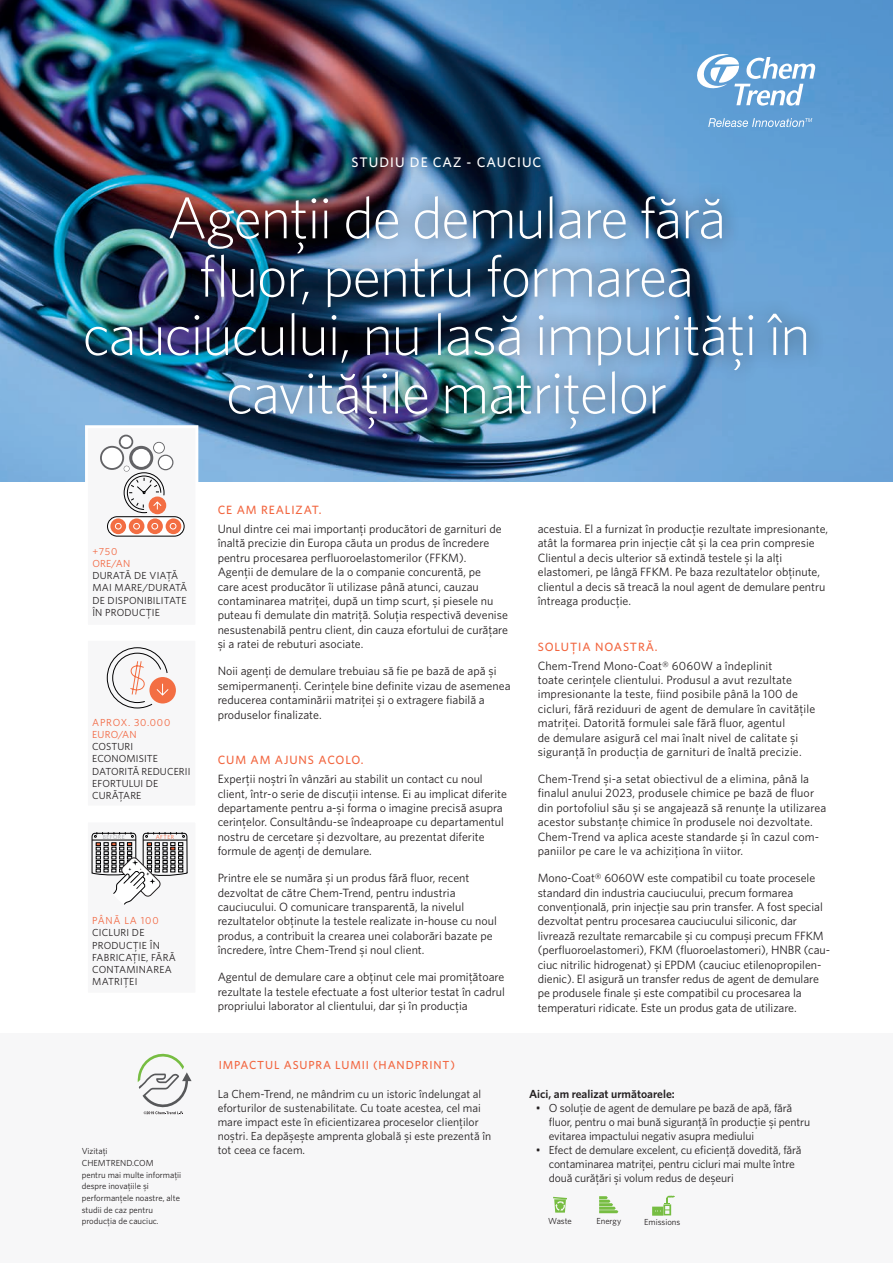
<style>
.page{position:relative;width:893px;height:1263px;background:#fff}
.page>*{position:absolute;margin:0;border:0;box-sizing:border-box;transform-origin:0 0}
.t1{font:300 58.95px/58.3px "Whitney";letter-spacing:-.025em;color:#fff;text-align:center}
.t2{font:500 13.95px "Whitney";letter-spacing:.075em;color:#fff}
.t3{font:12px/14.4px "Whitney";color:#231f20}
.t4{font:500 12px "Whitney";letter-spacing:.075em;color:#f26640}
.t5{font:11.7px/14px "Whitney";letter-spacing:-.01em;color:#231f20}
.t6{font:500 11.7px "Whitney";letter-spacing:.075em;color:#f26640}
.t7{font:600 11.7px "Whitney";color:#231f20}
.t8{font:10.2px/12.3px "Whitney";letter-spacing:.02em;color:#231f20}
.t9{font:10.2px/12.3px "Whitney";letter-spacing:.07em;color:#f26640}
.t10{font:8.7px/11.7px "Whitney";color:#231f20}
.t11{font:5.85px "Whitney";letter-spacing:.075em;color:#a8a9ad}
.t12{font:5.85px "Whitney";letter-spacing:.075em;color:#f26640}
</style>
<div class="page">
<img style="left:0;top:0;width:893px;height:481px">
<svg style="left:708px;top:118px;width:104px;height:9px"></svg>
<svg style="left:695px;top:53px;width:121px;height:53px"></svg>
<div style="left:85px;top:425px;width:113px;height:203px;background:#f7f7f8"></div>
<div style="left:0;top:1033px;width:893px;height:230px;background:#f7f7f8"></div>
<div style="left:85px;top:638px;width:113px;height:170px;background:#f7f7f8"></div>
<div style="left:85px;top:819px;width:113px;height:177px;background:#f7f7f8"></div>
<svg style="left:92px;top:832px;width:96px;height:72px"></svg>
<div style="left:149px;top:677px;width:27px;height:26px;background:#f36e43;border-radius:50%"></div>
<svg style="left:107px;top:647px;width:62px;height:61px"></svg>
<svg style="left:108px;top:517px;width:76px;height:19px"></svg>
<div style="left:107px;top:516px;width:77px;height:20px;border:1px solid #000001;border-radius:10px"></div>
<div style="left:166px;top:518px;width:15px;height:16px;background:#f36e43;border-radius:50%"></div>
<svg style="left:147px;top:518px;width:16px;height:16px"></svg>
<div style="left:129px;top:518px;width:15px;height:16px;background:#f36e43;border-radius:50%"></div>
<svg style="left:110px;top:518px;width:16px;height:16px"></svg>
<svg style="left:115px;top:523px;width:62px;height:7px"></svg>
<svg style="left:100px;top:446px;width:24px;height:24px"></svg>
<div style="left:102px;top:448px;width:20px;height:20px;background:#fff;border-radius:50%"></div>
<svg style="left:129px;top:446px;width:24px;height:24px"></svg>
<div style="left:132px;top:449px;width:18px;height:18px;background:#fff;border-radius:50%"></div>
<svg style="left:119px;top:435px;width:14px;height:14px"></svg>
<div style="left:121px;top:436px;width:11px;height:11px;background:#fff;border-radius:50%"></div>
<svg style="left:158px;top:455px;width:15px;height:15px"></svg>
<div style="left:159px;top:456px;width:13px;height:13px;background:#fff;border-radius:50%"></div>
<svg style="left:153px;top:442px;width:12px;height:12px"></svg>
<div style="left:154px;top:443px;width:10px;height:10px;background:#fff;border-radius:50%"></div>
<div style="left:149px;top:496px;width:17px;height:18px;background:#f36e43;border-radius:50%"></div>
<svg style="left:123px;top:466px;width:42px;height:47px"></svg>
<div style="left:68px;top:179px;width:756px;height:265px;background:#231f20;opacity:.75"></div>
<div style="left:336px;top:139px;width:220px;height:45px;background:#231f20;opacity:.75"></div>
<svg style="left:138px;top:1053px;width:54px;height:62px"></svg>
<svg style="left:553px;top:1197px;width:14px;height:15px"></svg>
<svg style="left:599px;top:1196px;width:19px;height:17px"></svg>
<svg style="left:652px;top:1195px;width:23px;height:21px"></svg>
<p class="t2" style="left:352px;top:153px;width:191px">STUDIU DE CAZ - CAUCIUC</p>
<h1 class="t1" style="left:82px;top:187px;width:730px">Agenții de demulare fără<br>fluor, pentru formarea cauciucului, nu lasă impurități în cavitățile matrițelor</h1>
<p class="t9" style="left:92px;top:545px;width:39px">+750<br>ORE/AN</p>
<p class="t8" style="left:92px;top:569px;width:96px">DURATĂ DE VIAȚĂ<br>MAI MARE/DURATĂ<br>DE DISPONIBILITATE<br>ÎN PRODUCȚIE</p>
<p class="t9" style="left:92px;top:716px;width:80px">APROX. 30.000<br>EURO/AN</p>
<p class="t8" style="left:92px;top:740px;width:100px">COSTURI<br>ECONOMISITE<br>DATORITĂ REDUCERII<br>EFORTULUI DE<br>CURĂȚARE</p>
<p class="t11" style="left:103px;top:833px;width:23px">BEFORE</p>
<p class="t12" style="left:156px;top:833px;width:20px">AFTER</p>
<p class="t9" style="left:92px;top:914px;width:68px">PÂNĂ LA 100</p>
<p class="t8" style="left:92px;top:926px;width:85px">CICLURI DE<br>PRODUCȚIE ÎN<br>FABRICAȚIE, FĂRĂ<br>CONTAMINAREA<br>MATRIȚEI</p>
<p class="t10" style="left:82px;top:1145px;width:101px">Vizitați<br>CHEMTREND.COM<br>pentru mai multe informații despre inovațiile și performanțele noastre, alte studii de caz pentru producția de cauciuc.</p>
<p class="t4" style="left:218px;top:502px;width:105px">CE AM REALIZAT.</p>
<p class="t3" style="left:218px;top:521px;width:292px">Unul dintre cei mai importanți producători de garnituri de înaltă precizie din Europa căuta un produs de încredere pentru procesarea perfluoroelastomerilor (FFKM).<br>Agenții de demulare de la o companie concurentă, pe<br>care acest producător îi utilizase până atunci, cauzau contaminarea matriței, după un timp scurt, și piesele nu puteau fi demulate din matriță. Soluția respectivă devenise nesustenabilă pentru client, din cauza efortului de curățare și a ratei de rebuturi asociate.</p>
<p class="t3" style="left:218px;top:664px;width:294px">Noii agenți de demulare trebuiau să fie pe bază de apă și semipermanenți. Cerințele bine definite vizau de asemenea reducerea contaminării matriței și o extragere fiabilă a produselor finalizate.</p>
<p class="t4" style="left:218px;top:752px;width:148px">CUM AM AJUNS ACOLO.</p>
<p class="t3" style="left:218px;top:771px;width:291px">Experții noștri în vânzări au stabilit un contact cu noul client, într-o serie de discuții intense. Ei au implicat diferite departamente pentru a-și forma o imagine precisă asupra cerințelor. Consultându-se îndeaproape cu departamentul nostru de cercetare și dezvoltare, au prezentat diferite formule de agenți de demulare.</p>
<p class="t3" style="left:218px;top:870px;width:281px">Printre ele se număra și un produs fără fluor, recent dezvoltat de către Chem-Trend, pentru industria cauciucului. O comunicare transparentă, la nivelul rezultatelor obținute la testele realizate in-house cu noul produs, a contribuit la crearea unei colaborări bazate pe încredere, între Chem-Trend și noul client.</p>
<p class="t3" style="left:218px;top:970px;width:289px;text-align:justify">Agentul de demulare care a obținut cele mai promițătoare rezultate la testele efectuate a fost ulterior testat în cadrul propriului laborator al clientului, dar și în producția</p>
<p class="t6" style="left:219px;top:1057px;width:238px">IMPACTUL ASUPRA LUMII (HANDPRINT)</p>
<p class="t3" style="left:538px;top:521px;width:292px">acestuia. El a furnizat în producție rezultate impresionante, atât la formarea prin injecție cât și la cea prin compresie Clientul a decis ulterior să extindă testele și la alți elastomeri, pe lângă FFKM. Pe baza rezultatelor obținute, clientul a decis să treacă la noul agent de demulare pentru întreaga producție.</p>
<p class="t4" style="left:538px;top:639px;width:121px">SOLUȚIA NOASTRĂ.</p>
<p class="t3" style="left:538px;top:658px;width:279px">Chem-Trend Mono-Coat® 6060W a îndeplinit<br>toate cerințele clientului. Produsul a avut rezultate impresionante la teste, fiind posibile până la 100 de cicluri, fără reziduuri de agent de demulare în cavitățile matriței. Datorită formulei sale fără fluor, agentul<br>de demulare asigură cel mai înalt nivel de calitate și siguranță în producția de garnituri de înaltă precizie.</p>
<p class="t3" style="left:538px;top:771px;width:290px">Chem-Trend și-a setat obiectivul de a elimina, până la finalul anului 2023, produsele chimice pe bază de fluor din portofoliul său și se angajează să renunțe la utilizarea acestor substanțe chimice în produsele noi dezvoltate.<br>Chem-Trend va aplica aceste standarde și în cazul com&shy;paniilor pe care le va achiziționa în viitor.</p>
<p class="t3" style="left:538px;top:870px;width:294px">Mono-Coat® 6060W este compatibil cu toate procesele standard din industria cauciucului, precum formarea convențională, prin injecție sau prin transfer. A fost special dezvoltat pentru procesarea cauciucului siliconic, dar livrează rezultate remarcabile și cu compuși precum FFKM (perfluoroelastomeri), FKM (fluoroelastomeri), HNBR (cau&shy;ciuc nitrilic hidrogenat) și EPDM (cauciuc etilenopropilen&shy;dienic). El asigură un transfer redus de agent de demulare pe produsele finale și este compatibil cu procesarea la temperaturi ridicate. Este un produs gata de utilizare.</p>
<p class="t5" style="left:218px;top:1087px;width:275px">La Chem-Trend, ne mândrim cu un istoric îndelungat al eforturilor de sustenabilitate. Cu toate acestea, cel mai mare impact este în eficientizarea proceselor clienților noștri. Ea depășește amprenta globală și este prezentă în tot ceea ce facem.</p>
<p class="t7" style="left:529px;top:1086px;width:147px">Aici, am realizat următoarele:</p>
<p class="t5" style="left:549px;top:1101px;width:263px;text-indent:-13px">• O soluție de agent de demulare pe bază de apă, fără fluor, pentru o mai bună siguranță în producție și pentru evitarea impactului negativ asupra mediului</p>
<p class="t5" style="left:549px;top:1143px;width:254px;text-indent:-13px">• Efect de demulare excelent, cu eficiență dovedită, fără contaminarea matriței, pentru cicluri mai multe între două curățări și volum redus de deșeuri</p>
<p class="t10" style="left:548px;top:1215px;width:25px">Waste</p>
<p class="t10" style="left:596px;top:1215px;width:26px">Energy</p>
<p class="t10" style="left:644px;top:1216px;width:38px">Emissions</p>
</div>
